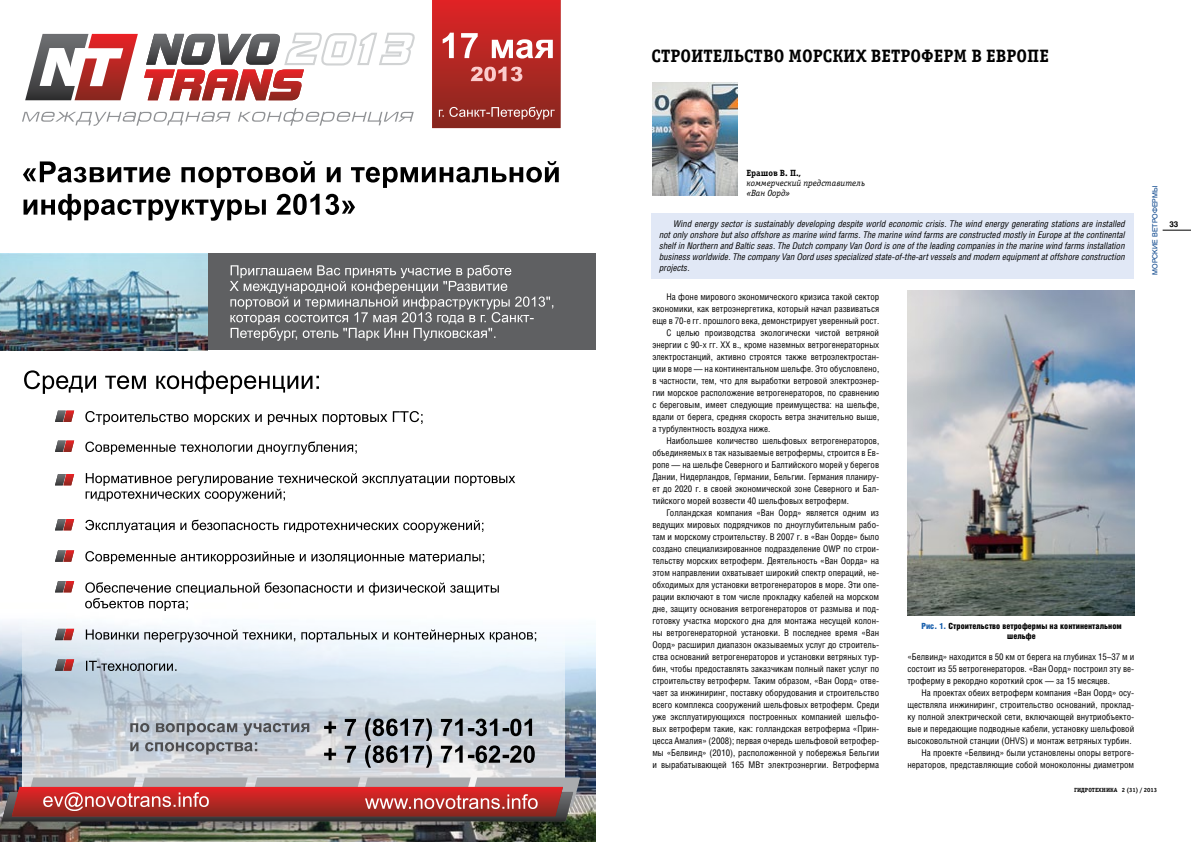
<style>
.page{position:relative;width:1191px;height:842px;background:#fff}
.page>*{position:absolute;margin:0;border:0;box-sizing:border-box;transform-origin:0 0}
.t1{font:700 18px "Officina Serif C";color:#000}
.t2{font:9.2px/12px "Helios Cond";color:#000;text-align:justify}
.t3{font:italic 9.2px/11px "Helios Cond";color:#000;text-align:justify}
.t4{font:italic 9px/10px "Officina Serif C";color:#000}
.t5{font:700 9px "Officina Serif C";color:#000}
.t6{font:900 8.5px/10px "Helios Cond";color:#000;text-align:center}
.t7{font:700 8px "Helios";color:#000}
.t8{font:7px "Helios";color:#023f88}
.t9{font:700 6px "Officina Serif C";color:#000}
.s1{color:#185fac}
</style>
<div class="page">
<svg style="left:1162px;top:230px;width:29px;height:1px"></svg>
<img style="left:0;top:0;width:595px;height:842px">
<div style="left:201px;top:253px;width:394px;height:97px;background:#5f6062"></div>
<svg style="left:22px;top:350px;width:543px;height:427px"></svg>
<div style="left:432px;top:0;width:128px;height:128px;background:linear-gradient(to bottom,#df2526,#862920)"></div>
<svg style="left:144px;top:32px;width:273px;height:68px"></svg>
<svg style="left:25px;top:34px;width:113px;height:66px"></svg>
<svg style="left:22px;top:108px;width:392px;height:18px"></svg>
<svg style="left:85px;top:441px;width:451px;height:230px"></svg>
<svg style="left:229px;top:265px;width:324px;height:76px"></svg>
<svg style="left:24px;top:370px;width:295px;height:24px"></svg>
<svg style="left:443px;top:33px;width:110px;height:26px"></svg>
<svg style="left:471px;top:67px;width:51px;height:14px"></svg>
<svg style="left:439px;top:107px;width:116px;height:13px;background:#a6544e"></svg>
<svg style="left:23px;top:161px;width:536px;height:60px"></svg>
<svg style="left:2px;top:777px;width:578px;height:44px;background:#a95554"></svg>
<svg style="left:324px;top:718px;width:211px;height:50px;background:#9b9fa5"></svg>
<svg style="left:130px;top:723px;width:179px;height:32px;background:#a7adb5"></svg>
<svg style="left:55px;top:441px;width:19px;height:11px"></svg>
<svg style="left:55px;top:411px;width:19px;height:11px"></svg>
<svg style="left:55px;top:474px;width:19px;height:11px"></svg>
<svg style="left:55px;top:550px;width:19px;height:12px"></svg>
<svg style="left:55px;top:519px;width:19px;height:11px"></svg>
<svg style="left:55px;top:581px;width:19px;height:11px"></svg>
<svg style="left:55px;top:629px;width:19px;height:11px"></svg>
<svg style="left:55px;top:659px;width:19px;height:12px"></svg>
<img style="left:0;top:253px;width:207px;height:97px">
<svg style="left:85px;top:411px;width:103px;height:14px"></svg>
<svg style="left:194px;top:414px;width:68px;height:11px"></svg>
<svg style="left:268px;top:414px;width:49px;height:11px"></svg>
<svg style="left:323px;top:414px;width:64px;height:11px"></svg>
<svg style="left:393px;top:411px;width:29px;height:13px"></svg>
<div style="left:651px;top:213px;width:483px;height:66px;background:#e1e8f6"></div>
<img style="left:652px;top:82px;width:85px;height:114px">
<img style="left:907px;top:290px;width:227px;height:325px">
<h1 class="t1" style="left:651px;top:46px;width:399px">СТРОИТЕЛЬСТВО МОРСКИХ ВЕТРОФЕРМ В ЕВРОПЕ</h1>
<p class="t5" style="left:746px;top:167px;width:56px">Ерашов В. П.,</p>
<p class="t4" style="left:746px;top:178px;width:120px">коммерческий представитель «Ван Оорд»</p>
<p class="t3" style="left:659px;top:218px;width:467px;text-indent:14px">Wind energy sector is sustainably developing despite world economic crisis. The wind energy generating stations are installed not only onshore but also offshore as marine wind farms. The marine wind farms are constructed mostly in Europe at the continental shelf in Northern and Baltic seas. The Dutch company Van Oord is one of the leading companies in the marine wind farms installation business worldwide. The company Van Oord uses specialized state-of-the-art vessels and modern equipment at offshore construction projects.</p>
<p class="t2" style="left:666px;top:291px;width:214px">На фоне мирового экономического кризиса такой сектор</p>
<p class="t2" style="left:652px;top:303px;width:228px">экономики, как ветроэнергетика, который начал развиваться</p>
<p class="t2" style="left:652px;top:315px;width:228px">еще в 70-е гг. прошлого века, демонстрирует уверенный рост.</p>
<p class="t2" style="left:666px;top:327px;width:214px">С целью производства экологически чистой ветряной</p>
<p class="t2" style="left:652px;top:339px;width:228px">энергии с 90-х гг. XX в., кроме наземных ветрогенераторных</p>
<p class="t2" style="left:652px;top:351px;width:228px">электростанций, активно строятся также ветроэлектростан-</p>
<p class="t2" style="left:652px;top:363px;width:228px">ции в море — на континентальном шельфе. Это обусловлено,</p>
<p class="t2" style="left:652px;top:375px;width:228px">в частности, тем, что для выработки ветровой электроэнер-</p>
<p class="t2" style="left:652px;top:387px;width:228px">гии морское расположение ветрогенераторов, по сравнению</p>
<p class="t2" style="left:652px;top:399px;width:228px">с береговым, имеет следующие преимущества: на шельфе,</p>
<p class="t2" style="left:652px;top:411px;width:228px">вдали от берега, средняя скорость ветра значительно выше,</p>
<p class="t2" style="left:652px;top:423px;width:119px">а турбулентность воздуха ниже.</p>
<p class="t2" style="left:666px;top:435px;width:214px">Наибольшее количество шельфовых ветрогенераторов,</p>
<p class="t2" style="left:652px;top:447px;width:228px">объединяемых в так называемые ветрофермы, строится в Ев-</p>
<p class="t2" style="left:652px;top:459px;width:228px">ропе — на шельфе Северного и Балтийского морей у берегов</p>
<p class="t2" style="left:652px;top:471px;width:228px">Дании, Нидерландов, Германии, Бельгии. Германия планиру-</p>
<p class="t2" style="left:652px;top:483px;width:228px">ет до 2020 г. в своей экономической зоне Северного и Бал-</p>
<p class="t2" style="left:652px;top:495px;width:198px">тийского морей возвести 40 шельфовых ветроферм.</p>
<p class="t2" style="left:666px;top:506px;width:214px">Голландская компания «Ван Оорд» является одним из</p>
<p class="t2" style="left:652px;top:518px;width:228px">ведущих мировых подрядчиков по дноуглубительным рабо-</p>
<p class="t2" style="left:652px;top:530px;width:228px">там и морскому строительству. В 2007 г. в «Ван Оорде» было</p>
<p class="t2" style="left:652px;top:542px;width:228px">создано специализированное подразделение OWP по строи-</p>
<p class="t2" style="left:652px;top:554px;width:228px">тельству морских ветроферм. Деятельность «Ван Оорда» на</p>
<p class="t2" style="left:652px;top:566px;width:228px">этом направлении охватывает широкий спектр операций, не-</p>
<p class="t2" style="left:652px;top:578px;width:228px">обходимых для установки ветрогенераторов в море. Эти опе-</p>
<p class="t2" style="left:652px;top:590px;width:228px">рации включают в том числе прокладку кабелей на морском</p>
<p class="t2" style="left:652px;top:602px;width:228px">дне, защиту основания ветрогенераторов от размыва и под-</p>
<p class="t2" style="left:652px;top:614px;width:228px">готовку участка морского дна для монтажа несущей колон-</p>
<p class="t2" style="left:652px;top:626px;width:228px">ны ветрогенераторной установки. В последнее время «Ван</p>
<p class="t2" style="left:652px;top:638px;width:228px">Оорд» расширил диапазон оказываемых услуг до строитель-</p>
<p class="t2" style="left:652px;top:650px;width:228px">ства оснований ветрогенераторов и установки ветряных тур-</p>
<p class="t2" style="left:652px;top:662px;width:228px">бин, чтобы предоставлять заказчикам полный пакет услуг по</p>
<p class="t2" style="left:652px;top:674px;width:228px">строительству ветроферм. Таким образом, «Ван Оорд» отве-</p>
<p class="t2" style="left:652px;top:686px;width:228px">чает за инжиниринг, поставку оборудования и строительство</p>
<p class="t2" style="left:652px;top:698px;width:228px">всего комплекса сооружений шельфовых ветроферм. Среди</p>
<p class="t2" style="left:652px;top:710px;width:228px">уже эксплуатирующихся построенных компанией шельфо-</p>
<p class="t2" style="left:652px;top:722px;width:228px">вых ветроферм такие, как: голландская ветроферма «Прин-</p>
<p class="t2" style="left:652px;top:734px;width:228px">цесса Амалия» (2008); первая очередь шельфовой ветрофер-</p>
<p class="t2" style="left:652px;top:746px;width:228px">мы «Белвинд» (2010), расположенной у побережья Бельгии</p>
<p class="t2" style="left:652px;top:758px;width:228px">и вырабатывающей 165 МВт электроэнергии. Ветроферма</p>
<p class="t6" style="left:921px;top:621px;width:202px"><span class="s1">Рис. 1.</span> Строительство ветрофермы на континентальном шельфе</p>
<p class="t2" style="left:907px;top:651px;width:228px">«Белвинд» находится в 50 км от берега на глубинах 15–37 м и состоит из 55 ветрогенераторов. «Ван Оорд» построил эту ве&shy;троферму в рекордно короткий срок — за 15 месяцев.</p>
<p class="t2" style="left:907px;top:687px;width:228px;text-align:right">На проектах обеих ветроферм компания «Ван Оорд» осу&shy;ществляла инжиниринг, строительство оснований, проклад&shy;ку полной электрической сети, включающей внутриобъекто&shy;вые и передающие подводные кабели, установку шельфовой высоковольтной станции (OHVS) и монтаж ветряных турбин.<br>На проекте «Белвинд» были установлены опоры ветроге&shy;нераторов, представляющие собой моноколонны диаметром</p>
<p class="t8" style="left:1151px;top:275px;width:90px;rotate:-90deg">Морские ветрофермы</p>
<p class="t9" style="left:1074px;top:786px;width:85px">гидротехника 2 (31) / 2013</p>
<p class="t7" style="left:1169px;top:220px;width:10px">33</p>
</div>
